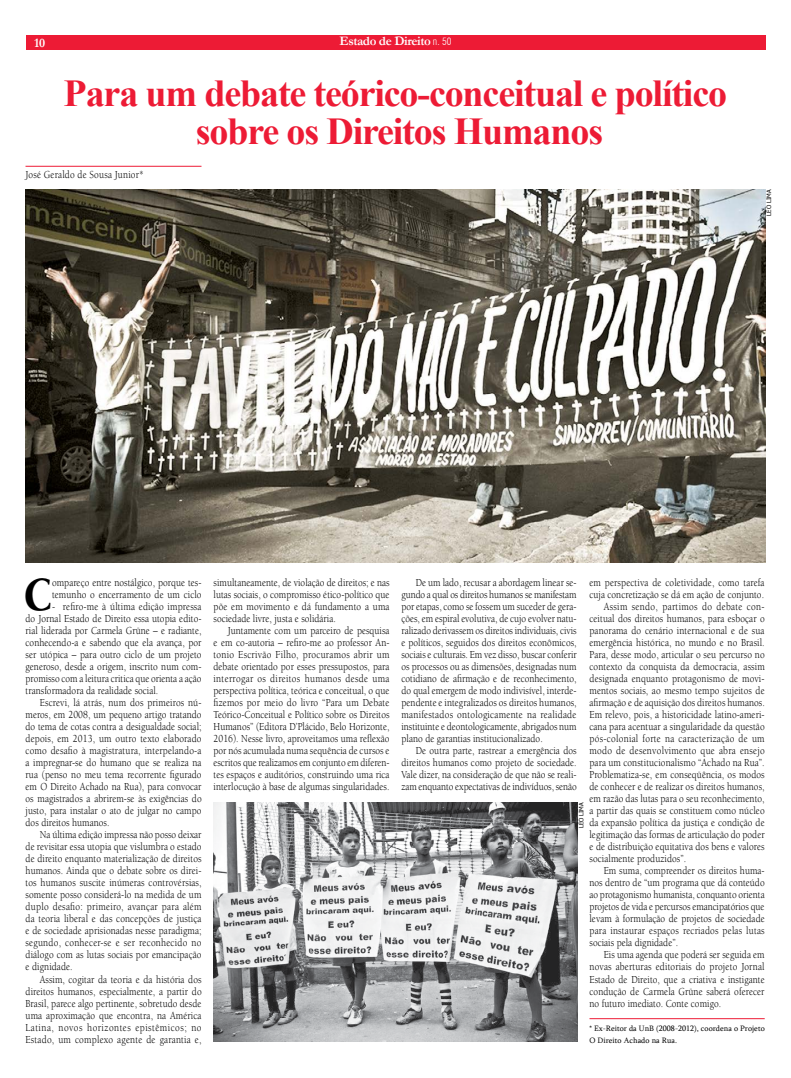
<style>
.page{position:relative;width:791px;height:1078px;background:#fff}
.page>*{position:absolute;margin:0;border:0;box-sizing:border-box;transform-origin:0 0}
.t1{font:900 48.8px "Berkeley";color:#000;scale:.85 1}
.t2{font:700 38px/38px "Times New Roman";letter-spacing:-.03em;color:#ed1b35;text-align:center}
.t3{font:700 13px "Garamond";letter-spacing:-.03em;color:#fff}
.t4{font:11px/12px "Berkeley";letter-spacing:.01em;color:#000;text-align:justify;scale:.85 1}
.t5{font:11px "Berkeley";letter-spacing:.03em;color:#000;scale:.85 1}
.t6{font:11px "Berkeley";letter-spacing:.035em;color:#000;scale:.85 1}
.t7{font:8px/12px "Sylfaen";letter-spacing:.005em;color:#000}
.t8{font:6px "Tahoma";color:#000}
.s1{font-family:"Swiss 721 BT";font-weight:300;font-stretch:condensed;font-size:10px}
</style>
<div class="page">
<div style="left:26px;top:35px;width:739px;height:15px;background:#ed1b35"></div>
<hr style="left:26px;top:166px;width:175px;height:1px;background:#ed1b35">
<hr style="left:589px;top:1017px;width:176px;height:1px;background:#ed1b35">
<img style="left:213px;top:802px;width:364px;height:239px">
<img style="left:25px;top:190px;width:740px;height:372px">
<p class="t3" style="left:34px;top:34px;width:12px">10</p>
<p class="t3" style="left:340px;top:32px;width:113px">Estado de Direito <span class="s1">n. 50</span></p>
<h2 class="t2" style="left:64px;top:73px;width:665px">Para um debate teórico-conceitual e político sobre os Direitos Humanos</h2>
<p class="t4" style="left:26px;top:169px;width:141px">José Geraldo de Sousa Junior*</p>
<p class="t8" style="left:765px;top:216px;width:27px;rotate:-90deg">Léo Lima</p>
<h1 class="t1" style="left:23px;top:569px;width:35px">C</h1>
<p class="t4" style="left:52px;top:577px;width:177px">ompareço entre nostálgico, porque tes&shy;temunho o encerramento de um ciclo</p>
<p class="t4" style="left:26px;top:601px;width:209px;text-indent:27px">- refiro-me à última edição impressa do Jornal Estado de Direito essa utopia edito&shy;rial liderada por Carmela Grüne – e radiante, conhecendo-a e sabendo que ela avança, por ser utópica – para outro ciclo de um projeto generoso, desde a origem, inscrito num com&shy;promisso com a leitura critica que orienta a ação transformadora da realidade social.</p>
<p class="t4" style="left:26px;top:697px;width:209px;text-indent:14px">Escrevi, lá atrás, num dos primeiros nú&shy;meros, em 2008, um pequeno artigo tratando do tema de cotas contra a desigualdade social; depois, em 2013, um outro texto elaborado como desafio à magistratura, interpelando-a a impregnar-se do humano que se realiza na rua (penso no meu tema recorrente figurado em O Direito Achado na Rua), para convocar os magistrados a abrirem-se às exigências do justo, para instalar o ato de julgar no campo dos direitos humanos.</p>
<p class="t4" style="left:26px;top:829px;width:209px;text-indent:14px">Na última edição impressa não posso deixar de revisitar essa utopia que vislumbra o estado de direito enquanto materialização de direitos humanos. Ainda que o debate sobre os direi&shy;tos humanos suscite inúmeras controvérsias, somente posso considerá-lo na medida de um duplo desafio: primeiro, avançar para além da teoria liberal e das concepções de justiça e de sociedade aprisionadas nesse paradigma; segundo, conhecer-se e ser reconhecido no diálogo com as lutas sociais por emancipação e dignidade.</p>
<p class="t4" style="left:26px;top:973px;width:209px;text-indent:14px">Assim, cogitar da teoria e da história dos direitos humanos, especialmente, a partir do Brasil, parece algo pertinente, sobretudo desde uma aproximação que encontra, na América Latina, novos horizontes epistêmicos; no Estado, um complexo agente de garantia e,</p>
<p class="t4" style="left:214px;top:577px;width:209px">simultaneamente, de violação de direitos; e nas lutas sociais, o compromisso ético-político que põe em movimento e dá fundamento a uma sociedade livre, justa e solidária.</p>
<p class="t4" style="left:214px;top:625px;width:209px;text-indent:14px">Juntamente com um parceiro de pesquisa e em co-autoria – refiro-me ao professor An&shy;tonio Escrivão Filho, procuramos abrir um debate orientado por esses pressupostos, para interrogar os direitos humanos desde uma perspectiva política, teórica e conceitual, o que fizemos por meio do livro “Para um Debate Teórico-Conceitual e Político sobre os Direitos Humanos” (Editora D’Plácido, Belo Horizonte, 2016). Nesse livro, aproveitamos uma reflexão por nós acumulada numa sequência de cursos e escritos que realizamos em conjunto em diferen&shy;tes espaços e auditórios, construindo uma rica interlocução à base de algumas singularidades.</p>
<p class="t4" style="left:589px;top:577px;width:207px">em perspectiva de coletividade, como tarefa</p>
<p class="t4" style="left:589px;top:589px;width:207px">cuja concretização se dá em ação de conjunto.</p>
<p class="t6" style="left:604px;top:600px;width:191px">Assim sendo, partimos do debate con-</p>
<p class="t4" style="left:589px;top:613px;width:208px">ceitual dos direitos humanos, para esboçar o</p>
<p class="t4" style="left:589px;top:625px;width:207px">panorama do cenário internacional e de sua</p>
<p class="t4" style="left:589px;top:637px;width:208px">emergência histórica, no mundo e no Brasil.</p>
<p class="t4" style="left:589px;top:649px;width:208px">Para, desse modo, articular o seu percurso no</p>
<p class="t4" style="left:589px;top:661px;width:208px">contexto da conquista da democracia, assim</p>
<p class="t4" style="left:589px;top:673px;width:208px">designada enquanto protagonismo de movi-</p>
<p class="t4" style="left:589px;top:685px;width:208px">mentos sociais, ao mesmo tempo sujeitos de</p>
<p class="t4" style="left:589px;top:697px;width:208px">afirmação e de aquisição dos direitos humanos.</p>
<p class="t4" style="left:589px;top:709px;width:208px">Em relevo, pois, a historicidade latino-ameri-</p>
<p class="t4" style="left:589px;top:721px;width:208px">cana para acentuar a singularidade da questão</p>
<p class="t5" style="left:589px;top:732px;width:208px">pós-colonial forte na caracterização de um</p>
<p class="t4" style="left:589px;top:745px;width:208px">modo de desenvolvimento que abra ensejo</p>
<p class="t4" style="left:589px;top:757px;width:208px">para um constitucionalismo “Achado na Rua”.</p>
<p class="t4" style="left:589px;top:769px;width:208px">Problematiza-se, em conseqüência, os modos</p>
<p class="t4" style="left:589px;top:781px;width:208px">de conhecer e de realizar os direitos humanos,</p>
<p class="t4" style="left:589px;top:793px;width:208px">em razão das lutas para o seu reconhecimento,</p>
<p class="t4" style="left:589px;top:805px;width:208px">a partir das quais se constituem como núcleo</p>
<p class="t4" style="left:589px;top:817px;width:208px">da expansão política da justiça e condição de</p>
<p class="t4" style="left:589px;top:829px;width:208px">legitimação das formas de articulação do poder</p>
<p class="t4" style="left:589px;top:841px;width:208px">e de distribuição equitativa dos bens e valores</p>
<p class="t4" style="left:589px;top:853px;width:115px">socialmente produzidos”.</p>
<p class="t4" style="left:604px;top:865px;width:191px">Em suma, compreender os direitos huma-</p>
<p class="t4" style="left:589px;top:877px;width:208px">nos dentro de “um programa que dá conteúdo</p>
<p class="t4" style="left:589px;top:889px;width:208px">ao protagonismo humanista, conquanto orienta</p>
<p class="t4" style="left:589px;top:901px;width:207px">projetos de vida e percursos emancipatórios que</p>
<p class="t4" style="left:589px;top:913px;width:208px">levam à formulação de projetos de sociedade</p>
<p class="t4" style="left:589px;top:925px;width:208px">para instaurar espaços recriados pelas lutas</p>
<p class="t4" style="left:589px;top:937px;width:106px">sociais pela dignidade”.</p>
<p class="t4" style="left:604px;top:949px;width:191px">Eis uma agenda que poderá ser seguida em</p>
<p class="t4" style="left:589px;top:961px;width:208px">novas aberturas editoriais do projeto Jornal</p>
<p class="t4" style="left:589px;top:973px;width:208px">Estado de Direito, que a criativa e instigante</p>
<p class="t4" style="left:589px;top:985px;width:207px">condução de Carmela Grüne saberá oferecer</p>
<p class="t4" style="left:589px;top:997px;width:156px">no futuro imediato. Conte comigo.</p>
<p class="t7" style="left:589px;top:1021px;width:177px">* Ex-Reitor da UnB (2008-2012), coordena o Projeto<br>O Direito Achado na Rua.</p>
<p class="t4" style="left:401px;top:577px;width:208px;text-indent:14px">De um lado, recusar a abordagem linear se&shy;gundo a qual os direitos humanos se manifestam por etapas, como se fossem um suceder de gera&shy;ções, em espiral evolutiva, de cujo evolver natu&shy;ralizado derivassem os direitos individuais, civis e políticos, seguidos dos direitos econômicos, sociais e culturais. Em vez disso, buscar conferir os processos ou as dimensões, designadas num cotidiano de afirmação e de reconhecimento, do qual emergem de modo indivisível, interde&shy;pendente e integralizados os direitos humanos, manifestados ontologicamente na realidade instituinte e deontologicamente, abrigados num plano de garantias institucionalizado.</p>
<p class="t4" style="left:401px;top:745px;width:208px;text-indent:14px">De outra parte, rastrear a emergência dos direitos humanos como projeto de sociedade.<br>Vale dizer, na consideração de que não se reali&shy;zam enquanto expectativas de indivíduos, senão</p>
<p class="t8" style="left:577px;top:828px;width:27px;rotate:-90deg">Léo Lima</p>
</div>
